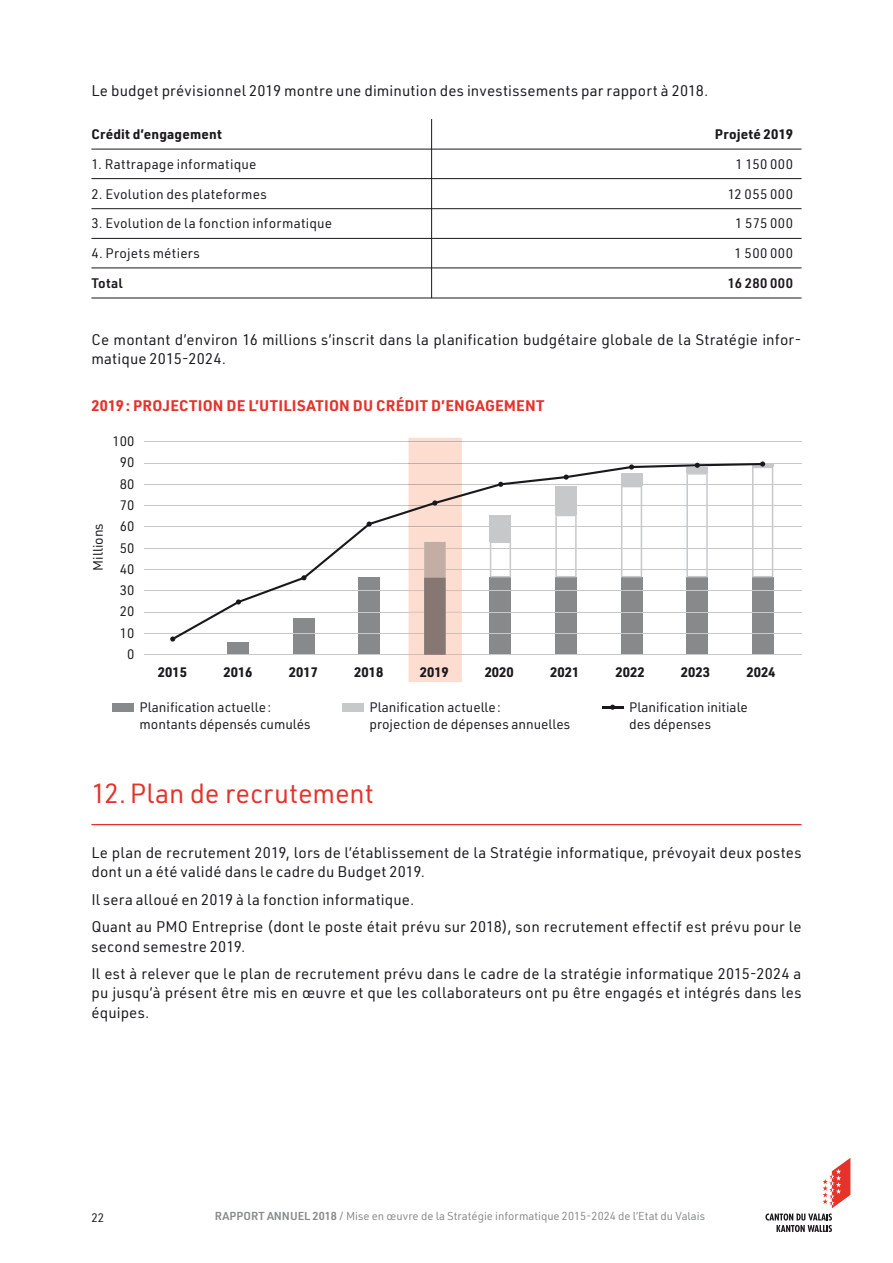
<style>
.page{position:relative;width:893px;height:1263px;background:#fff}
.page>*{position:absolute;margin:0;border:0;box-sizing:border-box;transform-origin:0 0}
.t1{font:27px "URWDIN";letter-spacing:-.005em;color:#e5332c}
.t2{font:15px/19.2px "URWDIN";letter-spacing:.01em;color:#1a181c}
.t3{font:700 15px "URWDIN";letter-spacing:.015em;color:#e5332c}
.t4{font:13.5px/21.3px "URWDIN";letter-spacing:.005em;color:#1a181c}
.t5{font:700 13.5px "URWDIN";color:#1a181c}
.t6{font:600 13.5px "URWDIN";letter-spacing:.025em;color:#1a181c}
.t7{font:700 13.5px "URWDIN";letter-spacing:.02em;color:#1a181c}
.t8{font:12px "URWDIN";color:#1a181c}
.t9{font:11.25px "URWDIN";color:#87898a}
.s1{font-weight:600}
</style>
<div class="page">
<svg style="left:765px;top:1158px;width:85px;height:74px"></svg>
<hr style="left:91px;top:824px;width:710px;height:1px;background:#e5332c">
<div style="left:228px;top:642px;width:21px;height:12px;background:#87898a"></div>
<div style="left:293px;top:618px;width:21px;height:36px;background:#87898a"></div>
<div style="left:359px;top:576px;width:21px;height:78px;background:#87898a"></div>
<div style="left:490px;top:577px;width:21px;height:77px;background:#87898a"></div>
<div style="left:555px;top:577px;width:22px;height:77px;background:#87898a"></div>
<div style="left:621px;top:577px;width:21px;height:77px;background:#87898a"></div>
<div style="left:686px;top:577px;width:22px;height:77px;background:#87898a"></div>
<div style="left:752px;top:577px;width:21px;height:77px;background:#87898a"></div>
<hr style="left:144px;top:442px;width:657px;height:1px;background:#c7c8ca">
<hr style="left:144px;top:463px;width:657px;height:1px;background:#c7c8ca">
<hr style="left:144px;top:484px;width:657px;height:1px;background:#c7c8ca">
<hr style="left:144px;top:505px;width:657px;height:1px;background:#c7c8ca">
<hr style="left:144px;top:527px;width:657px;height:1px;background:#c7c8ca">
<hr style="left:144px;top:548px;width:657px;height:1px;background:#c7c8ca">
<hr style="left:144px;top:569px;width:657px;height:1px;background:#c7c8ca">
<hr style="left:144px;top:590px;width:657px;height:1px;background:#c7c8ca">
<hr style="left:144px;top:612px;width:657px;height:1px;background:#c7c8ca">
<hr style="left:144px;top:633px;width:657px;height:1px;background:#c7c8ca">
<hr style="left:144px;top:654px;width:657px;height:1px;background:#c7c8ca">
<div style="left:112px;top:703px;width:21px;height:8px;background:#87898a"></div>
<div style="left:342px;top:703px;width:21px;height:8px;background:#c7c8ca"></div>
<hr style="left:602px;top:706px;width:21px;height:2px;background:#1a181c">
<svg style="left:610px;top:705px;width:5px;height:5px"></svg>
<svg style="left:409px;top:438px;width:53px;height:244px;background:#f0d3c7"></svg>
<svg style="left:761px;top:461px;width:12px;height:116px"></svg>
<svg style="left:170px;top:462px;width:595px;height:180px"></svg>
<hr style="left:91px;top:149px;width:710px;height:1px;background:#1a181c">
<hr style="left:91px;top:238px;width:710px;height:1px;background:#1a181c">
<hr style="left:91px;top:208px;width:710px;height:1px;background:#1a181c">
<hr style="left:91px;top:298px;width:710px;height:1px;background:#1a181c">
<hr style="left:91px;top:178px;width:710px;height:1px;background:#1a181c">
<hr style="left:91px;top:268px;width:710px;height:1px;background:#1a181c">
<hr style="left:431px;top:119px;width:1px;height:179px;background:#1a181c">
<p class="t2" style="left:91px;top:81px;width:618px">Le budget prévisionnel 2019 montre une diminution des investissements par rapport à 2018.</p>
<p class="t5" style="left:91px;top:125px;width:132px">Crédit d’engagement</p>
<p class="t7" style="left:715px;top:125px;width:80px">Projeté 2019</p>
<p class="t4" style="left:91px;top:153px;width:167px">1. Rattrapage informatique</p>
<p class="t4" style="left:735px;top:153px;width:59px">1 150 000</p>
<p class="t4" style="left:91px;top:183px;width:177px">2. Evolution des plateformes</p>
<p class="t4" style="left:728px;top:183px;width:67px">12 055 000</p>
<p class="t4" style="left:91px;top:212px;width:242px">3. Evolution de la fonction informatique</p>
<p class="t4" style="left:735px;top:212px;width:59px">1 575 000</p>
<p class="t4" style="left:91px;top:242px;width:110px">4. Projets métiers</p>
<p class="t4" style="left:735px;top:242px;width:60px">1 500 000</p>
<p class="t6" style="left:91px;top:274px;width:33px">Total</p>
<p class="t6" style="left:728px;top:274px;width:67px">16 280 000</p>
<p class="t2" style="left:91px;top:330px;width:709px">Ce montant d’environ 16 millions s’inscrit dans la planification budgétaire globale de la Stratégie infor&shy;matique 2015-2024.</p>
<p class="t3" style="left:91px;top:395px;width:455px">2019 : PROJECTION DE L’UTILISATION DU CRÉDIT D’ENGAGEMENT</p>
<p class="t4" style="left:87px;top:570px;width:49px;rotate:-90deg">Millions</p>
<p class="t4" style="left:113px;top:430px;width:23px;text-align:right">100<br>90<br>80<br>70<br>60<br>50<br>40<br>30<br>20<br>10<br>0</p>
<p class="t5" style="left:158px;top:662px;width:31px">2015</p>
<p class="t5" style="left:223px;top:662px;width:31px">2016</p>
<p class="t5" style="left:289px;top:662px;width:31px">2017</p>
<p class="t5" style="left:354px;top:662px;width:31px">2018</p>
<p class="t5" style="left:420px;top:662px;width:31px">2019</p>
<p class="t5" style="left:485px;top:662px;width:31px">2020</p>
<p class="t5" style="left:550px;top:662px;width:31px">2021</p>
<p class="t5" style="left:615px;top:662px;width:31px">2022</p>
<p class="t5" style="left:681px;top:662px;width:31px">2023</p>
<p class="t5" style="left:746px;top:662px;width:31px">2024</p>
<p class="t4" style="left:369px;top:699px;width:202px;line-height:16.5px">Planification actuelle:<br>projection de dépenses annuelles</p>
<p class="t4" style="left:629px;top:699px;width:120px;line-height:16.5px">Planification initiale des dépenses</p>
<p class="t4" style="left:140px;top:699px;width:173px;line-height:16.5px">Planification actuelle: montants dépensés cumulés</p>
<h1 class="t1" style="left:91px;top:775px;width:284px">12.Plan de recrutement</h1>
<p class="t2" style="left:91px;top:843px;width:712px">Le plan de recrutement 2019, lors de l’établissement de la Stratégie informatique, prévoyait deux postes dont un a été validé dans le cadre du Budget 2019.</p>
<p class="t2" style="left:91px;top:885px;width:712px;line-height:27.6px">Il sera alloué en 2019 à la fonction informatique.<br>Quant au PMO Entreprise (dont le poste était prévu sur 2018), son recrutement effectif est prévu pour le</p>
<p class="t2" style="left:91px;top:932px;width:711px;line-height:27.6px">second semestre 2019.<br>Il est à relever que le plan de recrutement prévu dans le cadre de la stratégie informatique 2015-2024 a</p>
<p class="t2" style="left:91px;top:983px;width:712px">pu jusqu’à présent être mis en œuvre et que les collaborateurs ont pu être engagés et intégrés dans les équipes.</p>
<p class="t8" style="left:91px;top:1210px;width:14px">22</p>
<p class="t9" style="left:215px;top:1209px;width:492px"><span class="s1">RAPPORT ANNUEL 2018</span> / Mise en œuvre de la Stratégie informatique 2015-2024 de l’Etat du Valais</p>
</div>
